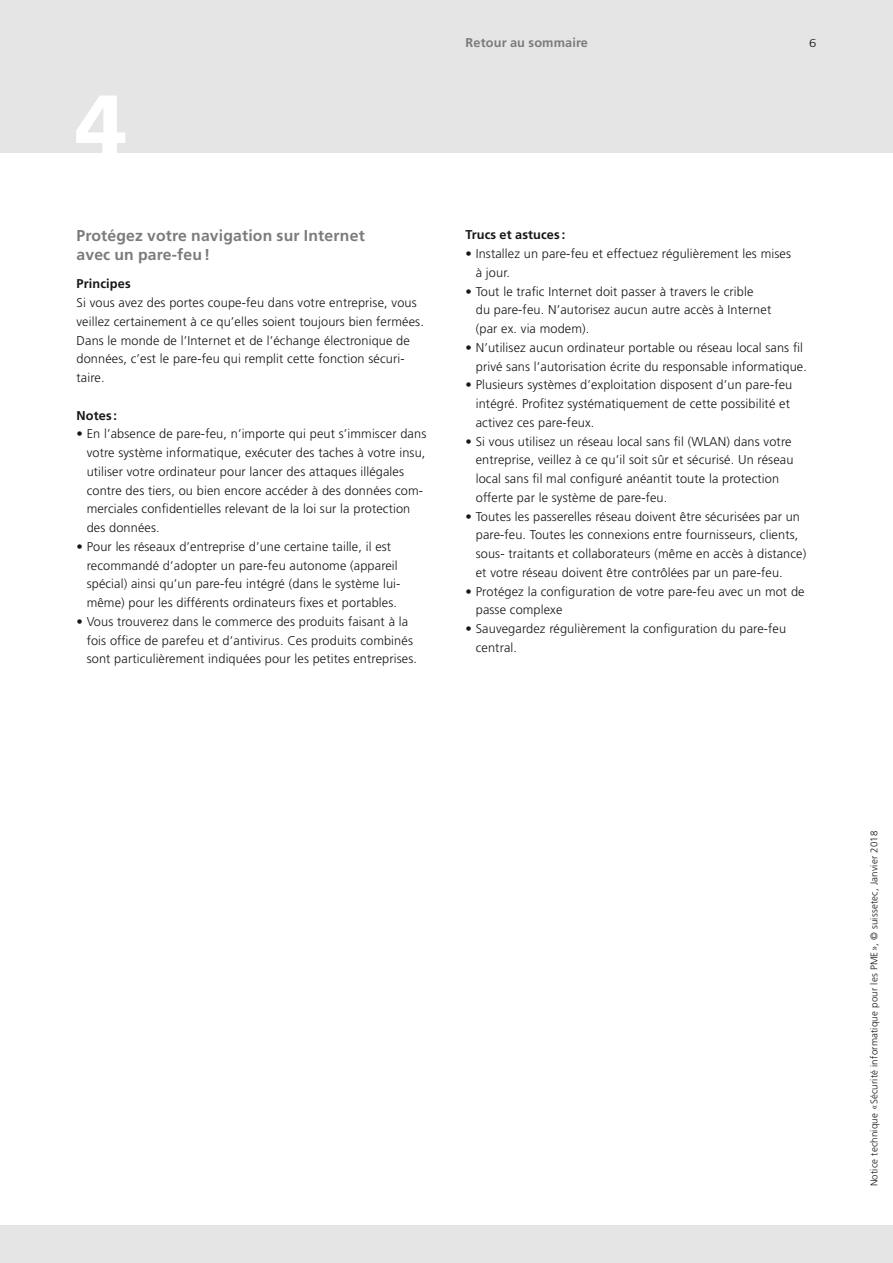
<style>
.page{position:relative;width:893px;height:1263px;background:#e5e5e5}
.page>*{position:absolute;margin:0;border:0;box-sizing:border-box;transform-origin:0 0}
.t1{font:900 84px "Frutiger LT Com";color:#fff}
.t2{font:700 15.75px/18.8px "Frutiger LT Std";letter-spacing:.01em;color:#7a7b7a}
.t3{font:300 12.75px/18.8px "Frutiger LT Std";letter-spacing:.01em;color:#181716}
.t4{font:700 12.75px "Frutiger LT Std";letter-spacing:.01em;color:#181716}
.t5{font:700 12.75px "Frutiger LT Std";letter-spacing:.01em;color:#7a7b7a}
.t6{font:300 11.55px "Frutiger LT Std";color:#181716;scale:1.14 1}
.t7{font:300 9.75px "Frutiger LT Std";letter-spacing:.02em;color:#181716}
</style>
<div class="page">
<div style="left:0;top:153px;width:893px;height:1072px;background:#fff"></div>
<h1 class="t1" style="left:75px;top:74px;width:53px">4</h1>
<p class="t2" style="left:77px;top:227px;width:290px">Protégez votre navigation sur Internet avec un pare-feu!</p>
<p class="t4" style="left:77px;top:276px;width:56px">Principes</p>
<p class="t3" style="left:77px;top:293px;width:349px">Si vous avez des portes coupe-feu dans votre entreprise, vous veillez certainement à ce qu’elles soient toujours bien fermées.<br>Dans le monde de l’Internet et de l’échange électronique de données, c’est le pare-feu qui remplit cette fonction sécuri&shy;taire.</p>
<p class="t4" style="left:77px;top:408px;width:42px">Notes :</p>
<p class="t3" style="left:87px;top:425px;width:341px;text-indent:-10px">• En l’absence de pare-feu, n’importe qui peut s’immiscer dans votre système informatique, exécuter des taches à votre insu, utiliser votre ordinateur pour lancer des attaques illégales contre des tiers, ou bien encore accéder à des données com&shy;merciales confidentielles relevant de la loi sur la protection des données.</p>
<p class="t3" style="left:87px;top:537px;width:315px;text-indent:-10px">• Pour les réseaux d’entreprise d’une certaine taille, il est recommandé d’adopter un pare-feu autonome (appareil spécial) ainsi qu’un pare-feu intégré (dans le système lui&shy;même) pour les différents ordinateurs fixes et portables.</p>
<p class="t3" style="left:87px;top:612px;width:332px;text-indent:-10px">• Vous trouverez dans le commerce des produits faisant à la fois office de parefeu et d’antivirus. Ces produits combinés sont particulièrement indiquées pour les petites entreprises.</p>
<p class="t5" style="left:466px;top:35px;width:124px">Retour au sommaire</p>
<p class="t6" style="left:809px;top:36px;width:8px">6</p>
<p class="t4" style="left:466px;top:227px;width:101px">Trucs et astuces :</p>
<p class="t3" style="left:476px;top:244px;width:317px;text-indent:-10px">• Installez un pare-feu et effectuez régulièrement les mises à jour.</p>
<p class="t3" style="left:476px;top:282px;width:297px;text-indent:-10px">• Tout le trafic Internet doit passer à travers le crible<br>du pare-feu. N’autorisez aucun autre accès à Internet (par ex. via modem).</p>
<p class="t3" style="left:476px;top:338px;width:333px;text-indent:-10px">• N’utilisez aucun ordinateur portable ou réseau local sans fil privé sans l’autorisation écrite du responsable informatique.</p>
<p class="t3" style="left:476px;top:376px;width:318px;text-indent:-10px">• Plusieurs systèmes d’exploitation disposent d’un pare-feu intégré. Profitez systématiquement de cette possibilité et activez ces pare-feux.</p>
<p class="t3" style="left:476px;top:432px;width:319px;text-indent:-10px">• Si vous utilisez un réseau local sans fil (WLAN) dans votre entreprise, veillez à ce qu’il soit sûr et sécurisé. Un réseau local sans fil mal configuré anéantit toute la protection offerte par le système de pare-feu.</p>
<p class="t3" style="left:476px;top:507px;width:332px;text-indent:-10px">• Toutes les passerelles réseau doivent être sécurisées par un pare-feu. Toutes les connexions entre fournisseurs, clients, sous- traitants et collaborateurs (même en accès à distance) et votre réseau doivent être contrôlées par un pare-feu.</p>
<p class="t3" style="left:476px;top:582px;width:330px;text-indent:-10px">• Protégez la configuration de votre pare-feu avec un mot de passe complexe</p>
<p class="t3" style="left:476px;top:620px;width:312px;text-indent:-10px">• Sauvegardez régulièrement la configuration du pare-feu central.</p>
<p class="t7" style="left:869px;top:1186px;width:357px;rotate:-90deg">Notice technique «Sécurité informatique pour les PME», © suissetec, Janvier 2018</p>
</div>
